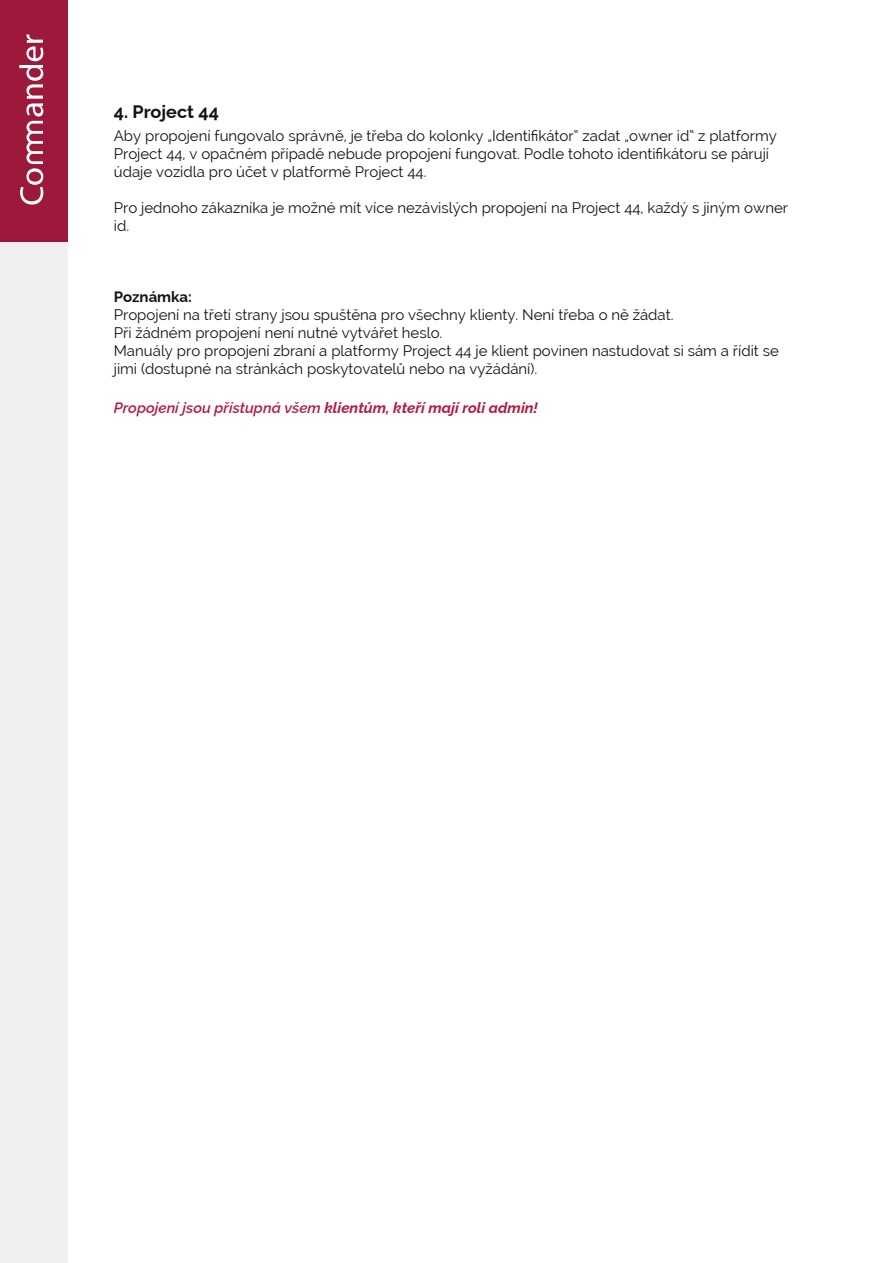
<style>
.page{position:relative;width:893px;height:1263px;background:#fff}
.page>*{position:absolute;margin:0;border:0;box-sizing:border-box;transform-origin:0 0}
.t1{font:700 18px "Raleway";color:#111416}
.t2{font:15px/18px "Raleway";color:#111416}
.t3{font:italic 700 15px "Raleway";color:#b21c42}
.t4{font:700 15px "Raleway";color:#111416}
.s1{font-weight:600}
</style>
<div class="page">
<div style="left:0;top:237px;width:68px;height:1026px;background:#eff0ef"></div>
<div style="left:0;top:0;width:68px;height:242px;background:#9c193b"></div>
<svg style="left:19px;top:34px;width:24px;height:171px"></svg>
<p class="t1" style="left:114px;top:97px;width:107px">4. Project 44</p>
<p class="t2" style="left:114px;top:127px;width:665px">Aby propojení fungovalo správně, je třeba do kolonky „Identifikátor“ zadat „owner id“ z platformy<br>Project 44, v opačném případě nebude propojení fungovat. Podle tohoto identifikátoru se párují údaje vozidla pro účet v platformě Project 44.</p>
<p class="t2" style="left:114px;top:199px;width:676px">Pro jednoho zákazníka je možné mít více nezávislých propojení na Project 44, každý s jiným owner id.</p>
<p class="t4" style="left:114px;top:284px;width:80px">Poznámka:</p>
<p class="t2" style="left:114px;top:305px;width:667px">Propojení na třetí strany jsou spuštěna pro všechny klienty. Není třeba o ně žádat.<br>Při žádném propojení není nutné vytvářet heslo.<br>Manuály pro propojení zbraní a platformy Project 44 je klient povinen nastudovat si sám a řídit se jimi (dostupné na stránkách poskytovatelů nebo na vyžádání).</p>
<p class="t3" style="left:114px;top:395px;width:426px"><span class="s1">Propojení jsou přístupná všem</span> klientům, kteří mají roli admin!</p>
</div>
